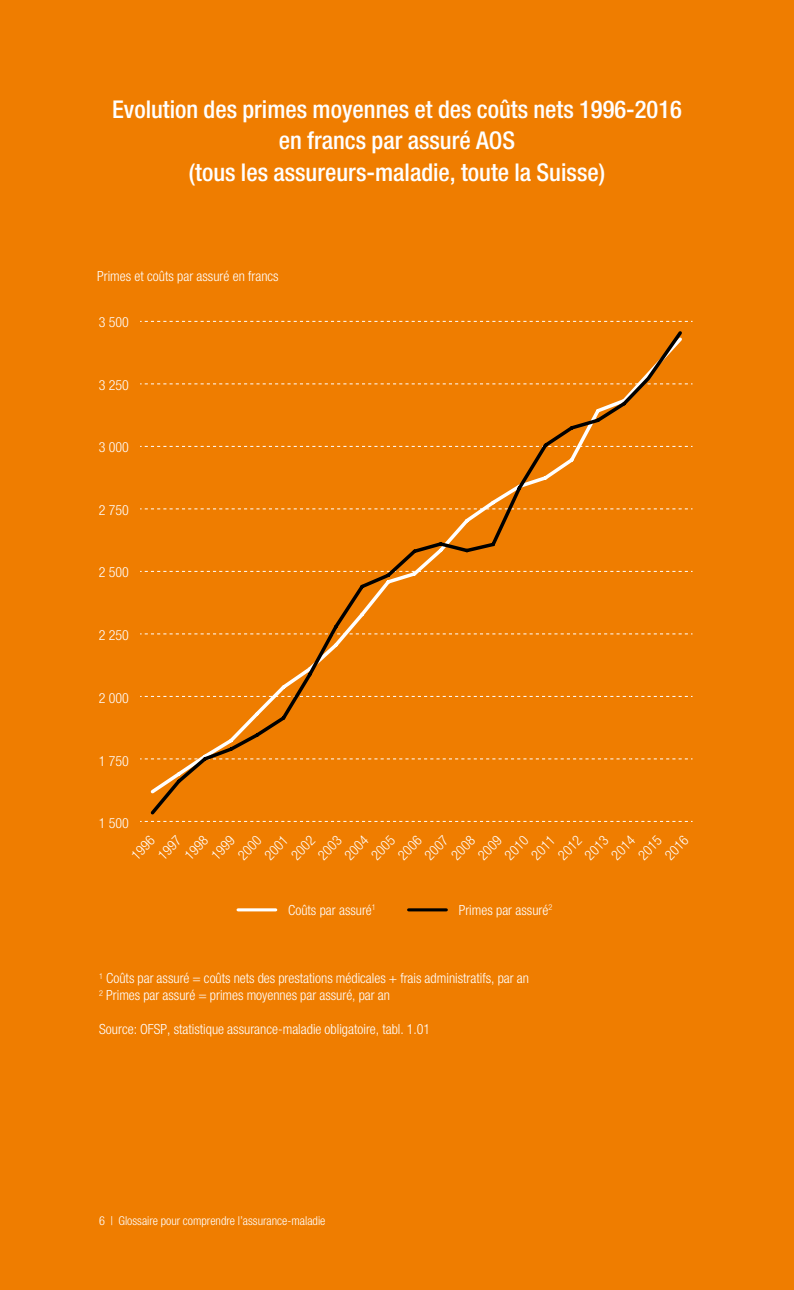
<style>
.page{position:relative;width:794px;height:1290px;background:#ef7d00}
.page>*{position:absolute;margin:0;border:0;box-sizing:border-box;transform-origin:0 0}
.t1{font:500 condensed 24.5px/31.5px "Helvetica Neue LT";color:#fff;text-align:center}
.t2{font:300 condensed 14px/16.8px "Helvetica Neue LT";color:#fff}
.t3{font:300 condensed 14px "Helvetica Neue LT Std";color:#fff}
.t4{font:300 condensed 12.25px "Helvetica Neue LT";color:#fff}
</style>
<div class="page">
<hr style="left:238px;top:908px;width:38px;height:3px;background:#fff">
<hr style="left:408px;top:908px;width:38px;height:3px;background:#000">
<svg style="left:140px;top:321px;width:552px;height:1px"></svg>
<svg style="left:140px;top:821px;width:552px;height:1px"></svg>
<svg style="left:150px;top:331px;width:535px;height:484px"></svg>
<h1 class="t1" style="left:112px;top:93px;width:571px">Evolution des primes moyennes et des coûts nets 1996-2016 en francs par assuré AOS<br>(tous les assureurs-maladie, toute la Suisse)</h1>
<p class="t3" style="left:97px;top:268px;width:183px">Primes et coûts par assuré en francs</p>
<p class="t3" style="left:99px;top:314px;width:32px">3 500</p>
<p class="t3" style="left:99px;top:377px;width:32px">3 250</p>
<p class="t3" style="left:99px;top:439px;width:32px">3 000</p>
<p class="t3" style="left:99px;top:502px;width:32px">2 750</p>
<p class="t3" style="left:99px;top:564px;width:32px">2 500</p>
<p class="t3" style="left:99px;top:627px;width:32px">2 250</p>
<p class="t3" style="left:99px;top:690px;width:32px">2 000</p>
<p class="t3" style="left:99px;top:752px;width:32px">1 750</p>
<p class="t3" style="left:99px;top:815px;width:32px">1 500</p>
<p class="t3" style="left:128px;top:851px;width:28px;rotate:-45deg">1996</p>
<p class="t3" style="left:154px;top:851px;width:28px;rotate:-45deg">1997</p>
<p class="t3" style="left:181px;top:851px;width:28px;rotate:-45deg">1998</p>
<p class="t3" style="left:208px;top:851px;width:28px;rotate:-45deg">1999</p>
<p class="t3" style="left:235px;top:851px;width:28px;rotate:-45deg">2000</p>
<p class="t3" style="left:261px;top:851px;width:28px;rotate:-45deg">2001</p>
<p class="t3" style="left:288px;top:851px;width:28px;rotate:-45deg">2002</p>
<p class="t3" style="left:315px;top:851px;width:28px;rotate:-45deg">2003</p>
<p class="t3" style="left:341px;top:851px;width:28px;rotate:-45deg">2004</p>
<p class="t3" style="left:368px;top:851px;width:28px;rotate:-45deg">2005</p>
<p class="t3" style="left:395px;top:851px;width:28px;rotate:-45deg">2006</p>
<p class="t3" style="left:421px;top:851px;width:28px;rotate:-45deg">2007</p>
<p class="t3" style="left:448px;top:851px;width:28px;rotate:-45deg">2008</p>
<p class="t3" style="left:475px;top:851px;width:28px;rotate:-45deg">2009</p>
<p class="t3" style="left:501px;top:851px;width:28px;rotate:-45deg">2010</p>
<p class="t3" style="left:528px;top:851px;width:28px;rotate:-45deg">2011</p>
<p class="t3" style="left:555px;top:851px;width:28px;rotate:-45deg">2012</p>
<p class="t3" style="left:581px;top:851px;width:28px;rotate:-45deg">2013</p>
<p class="t3" style="left:608px;top:851px;width:28px;rotate:-45deg">2014</p>
<p class="t3" style="left:635px;top:851px;width:28px;rotate:-45deg">2015</p>
<p class="t3" style="left:661px;top:851px;width:28px;rotate:-45deg">2016</p>
<p class="t3" style="left:288px;top:901px;width:89px">Coûts par assuré<sup>1</sup></p>
<p class="t3" style="left:459px;top:901px;width:95px">Primes par assuré<sup>2</sup></p>
<p class="t2" style="left:99px;top:970px;width:431px"><sup>1</sup> Coûts par assuré = coûts nets des prestations médicales + frais administratifs, par an<br><sup>2</sup> Primes par assuré = primes moyennes par assuré, par an</p>
<p class="t2" style="left:99px;top:1020px;width:333px">Source: OFSP, statistique assurance-maladie obligatoire, tabl. 1.01</p>
<p class="t4" style="left:99px;top:1214px;width:228px">6 | Glossaire pour comprendre l’assurance-maladie</p>
</div>
